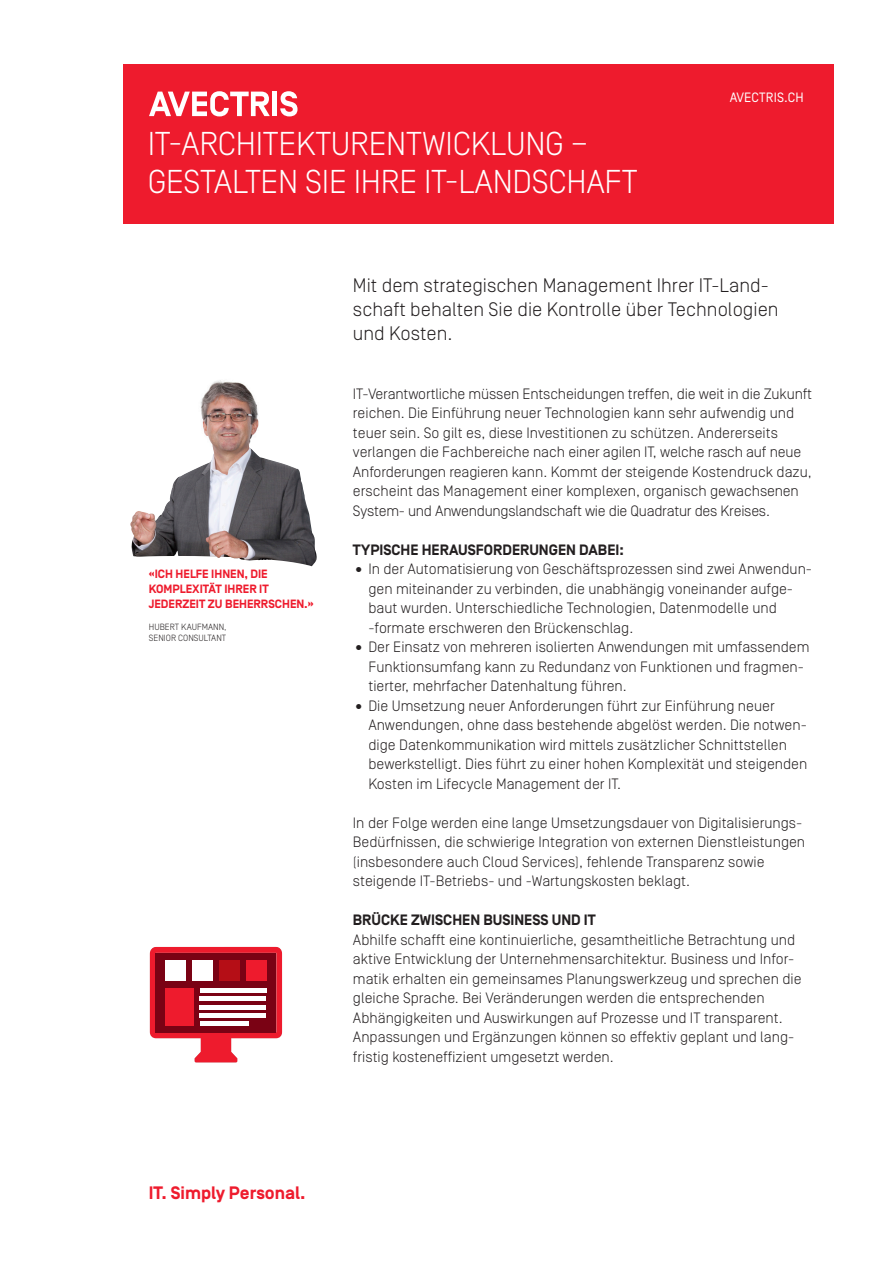
<style>
.page{position:relative;width:893px;height:1263px;background:#fff}
.page>*{position:absolute;margin:0;border:0;box-sizing:border-box;transform-origin:0 0}
.t1{font:300 33px/37.5px "Simplon Norm";letter-spacing:-.01em;color:#fff}
.t2{font:300 19.5px/24px "Simplon Norm";color:#231f20}
.t3{font:700 18px "Simplon Norm";color:#ee1b2d}
.t4{font:300 15px/19.5px "Simplon Norm";color:#231f20}
.t5{font:700 15px "Simplon Norm";color:#231f20}
.t6{font:13.5px "Simplon Norm";letter-spacing:.01em;color:#fff}
.t7{font:700 12px/15px "Simplon Norm";color:#ee1b2d}
.t8{font:300 9px/10.8px "Simplon Norm";color:#231f20}
</style>
<div class="page">
<div style="left:123px;top:64px;width:711px;height:159px;background:#ee1b2d"></div>
<svg style="left:149px;top:91px;width:121px;height:25px"></svg>
<hr style="left:273px;top:92px;width:4px;height:24px;background:#fff">
<svg style="left:280px;top:91px;width:17px;height:25px"></svg>
<img style="left:130px;top:380px;width:187px;height:186px">
<svg style="left:150px;top:947px;width:132px;height:115px"></svg>
<div style="left:156px;top:953px;width:120px;height:79px;background:#7a0214"></div>
<div style="left:200px;top:988px;width:66px;height:5px;background:#fff"></div>
<hr style="left:200px;top:997px;width:66px;height:4px;background:#fff">
<hr style="left:200px;top:1005px;width:66px;height:4px;background:#fff">
<hr style="left:200px;top:1013px;width:66px;height:4px;background:#fff">
<hr style="left:200px;top:1022px;width:48px;height:4px;background:#fff">
<div style="left:166px;top:988px;width:28px;height:38px;background:#ee1b2d"></div>
<div style="left:166px;top:960px;width:20px;height:20px;background:#fff"></div>
<div style="left:193px;top:960px;width:20px;height:20px;background:#fff"></div>
<div style="left:246px;top:960px;width:20px;height:20px;background:#ee1b2d"></div>
<div style="left:219px;top:960px;width:20px;height:20px;background:#b50e16"></div>
<h1 class="t1" style="left:148px;top:126px;width:486px">IT-Architekturentwi cklung –<br>Gestalten Si e i hre IT-Landschaft</h1>
<p class="t6" style="left:730px;top:90px;width:75px">AVECTRIS.CH</p>
<p class="t7" style="left:149px;top:567px;width:166px">«ICH HELFE IHNEN, DIE<br>KOMPLEXITÄT IHRER IT<br>JEDERZEIT ZU BEHERRSCHEN.»</p>
<p class="t8" style="left:149px;top:622px;width:79px">Hubert Kaufmann,<br>Senior Consultant</p>
<h2 class="t2" style="left:353px;top:274px;width:427px">Mit dem strategischen Management Ihrer IT-Land&shy;schaft behalten Sie die Kontrolle über Technologien und Kosten.</h2>
<p class="t4" style="left:353px;top:384px;width:461px">IT-Verantwortliche müssen Entscheidungen treffen, die weit in die Zukunft reichen. Die Einführung neuer Technologien kann sehr aufwendig und teuer sein. So gilt es, diese Investitionen zu schützen. Andererseits verlangen die Fachbereiche nach einer agilen IT, welche rasch auf neue Anforderungen reagieren kann. Kommt der steigende Kostendruck dazu, erscheint das Management einer komplexen, organisch gewachsenen System- und Anwendungslandschaft wie die Quadratur des Kreises.</p>
<p class="t5" style="left:353px;top:541px;width:272px">TYPISCHE HERAUSFORDERUNGEN DABEI:</p>
<p class="t4" style="left:368px;top:559px;width:445px;text-indent:-15px">• In der Automatisierung von Geschäftsprozessen sind zwei Anwendun&shy;gen miteinander zu verbinden, die unabhängig voneinander aufge&shy;baut wurden. Unterschiedliche Technologien, Datenmodelle und -formate erschweren den Brückenschlag.</p>
<p class="t4" style="left:368px;top:637px;width:443px;text-indent:-15px">• Der Einsatz von mehreren isolierten Anwendungen mit umfassendem<br>Funktionsumfang kann zu Redundanz von Funktionen und fragmen&shy;tierter, mehrfacher Datenhaltung führen.</p>
<p class="t4" style="left:368px;top:696px;width:440px;text-indent:-15px">• Die Umsetzung neuer Anforderungen führt zur Einführung neuer Anwendungen, ohne dass bestehende abgelöst werden. Die notwen&shy;dige Datenkommunikation wird mittels zusätzlicher Schnittstellen bewerkstelligt. Dies führt zu einer hohen Komplexität und steigenden Kosten im Lifecycle Management der IT.</p>
<p class="t4" style="left:353px;top:813px;width:454px">In der Folge werden eine lange Umsetzungsdauer von Digitalisierungs-Bedürfnissen, die schwierige Integration von externen Dienstleistungen (insbesondere auch Cloud Services), fehlende Transparenz sowie steigende IT-Betriebs- und -Wartungskosten beklagt.</p>
<p class="t5" style="left:353px;top:912px;width:244px">BRÜCKE ZWISCHEN BUSI NESS UND IT</p>
<p class="t4" style="left:353px;top:930px;width:450px">Abhilfe schafft eine kontinuierliche, gesamtheitliche Betrachtung und aktive Entwicklung der Unternehmensarchitektur. Business und Infor&shy;matik erhalten ein gemeinsames Planungswerkzeug und sprechen die gleiche Sprache. Bei Veränderungen werden die entsprechenden Abhängigkeiten und Auswirkungen auf Prozesse und IT transparent.<br>Anpassungen und Ergänzungen können so effektiv geplant und lang&shy;fristig kosteneffizient umgesetzt werden.</p>
<p class="t3" style="left:149px;top:1183px;width:158px">IT. SIMPLY PERSONAL.</p>
</div>
